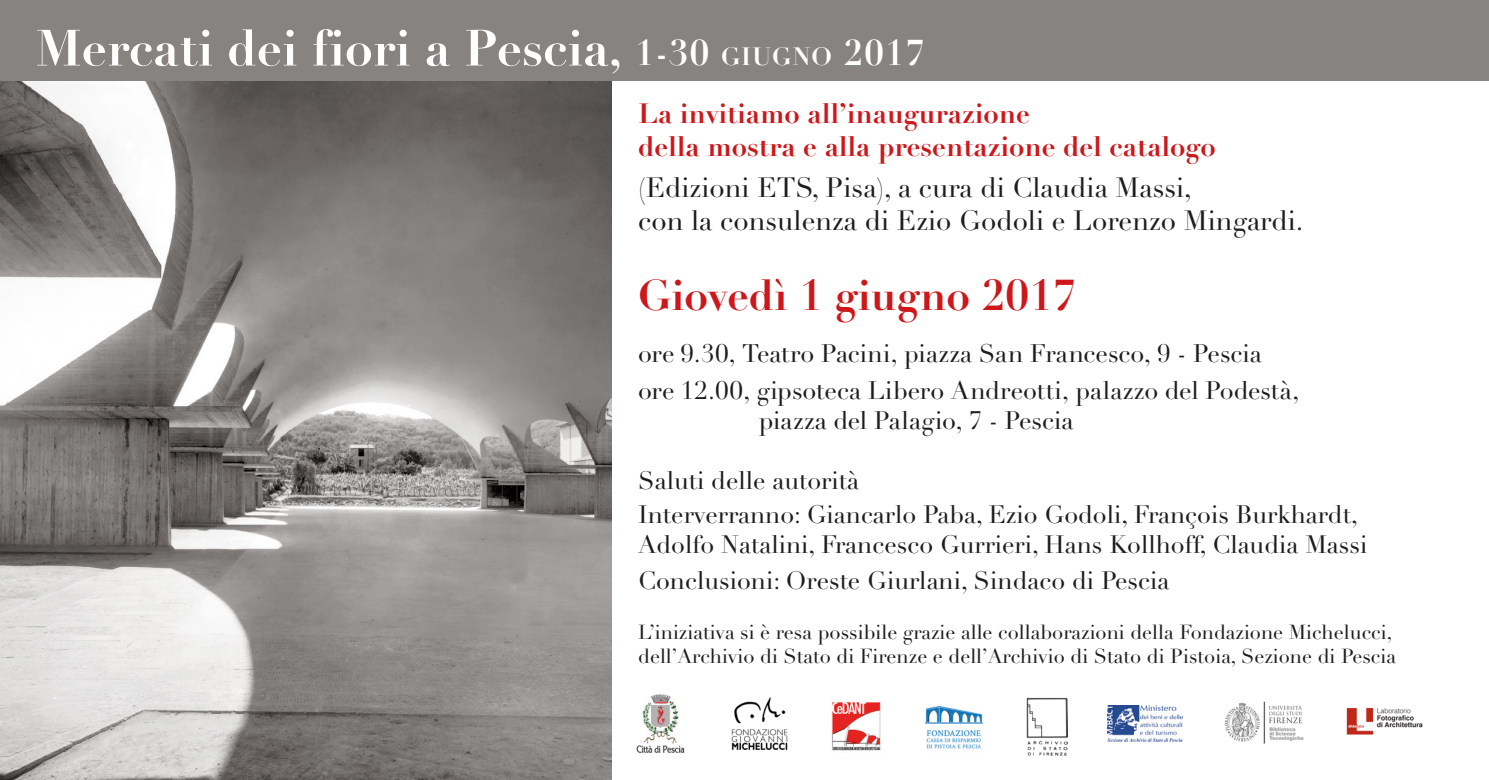
<style>
.page{position:relative;width:1489px;height:780px;background:#fff}
.page>*{position:absolute;margin:0;border:0;box-sizing:border-box;transform-origin:0 0}
.t1{font:700 50px "Didot";color:#fff}
.t2{font:700 42.5px "Didot LH";color:#cd171a}
.t3{font:27.5px/33px "Didot LH";color:#1d1d1b}
.t4{font:700 27.5px/33px "Didot LH";color:#cd171a}
.t5{font:25px/37px "Didot LH";color:#1d1d1b}
.t6{font:24.75px/34.2px "Didot LH";color:#1d1d1b}
.t7{font:20px/24px "Didot LH";color:#1d1d1b}
.s1{font-size:46.25px}
.s2{font-size:35px}
.s3{font-size:24.5px}
</style>
<div class="page">
<img style="left:0;top:80px;width:611px;height:700px">
<img style="left:636px;top:694px;width:49px;height:59px">
<img style="left:731px;top:697px;width:57px;height:53px">
<img style="left:832px;top:701px;width:49px;height:50px">
<img style="left:1107px;top:705px;width:75px;height:36px">
<img style="left:1224px;top:701px;width:80px;height:43px">
<img style="left:1346px;top:707px;width:77px;height:28px">
<img style="left:924px;top:705px;width:60px;height:44px">
<img style="left:1026px;top:697px;width:41px;height:58px">
<div style="left:0;top:0;width:1488px;height:80px;background:#868381"></div>
<h1 class="t1" style="left:35px;top:16px;width:891px">Mercati dei fiori a Pescia<span class="s1">,</span> <span class="s2">1-30</span> <span class="s3">GIUGNO</span> <span class="s2">2017</span></h1>
<p class="t4" style="left:638px;top:98px;width:579px">La invitiamo all’inaugurazione<br>della mostra e alla presentazione del catalogo</p>
<p class="t3" style="left:638px;top:171px;width:667px">(Edizioni ETS, Pisa), a cura di Claudia Massi,<br>con la consulenza di Ezio Godoli e Lorenzo Mingardi.</p>
<h2 class="t2" style="left:638px;top:269px;width:440px">Giovedì 1 giugno 2017</h2>
<p class="t5" style="left:638px;top:335px;width:662px">ore 9.30, Teatro Pacini, piazza San Francesco, 9 - Pescia ore 12.00, gipsoteca Libero Andreotti, palazzo del Podestà,</p>
<p class="t5" style="left:758px;top:402px;width:316px">piazza del Palagio, 7 - Pescia</p>
<p class="t6" style="left:638px;top:463px;width:721px">Saluti delle autorità<br>Interverranno: Giancarlo Paba, Ezio Godoli, François Burkhardt,</p>
<p class="t6" style="left:638px;top:526px;width:730px;line-height:37px">Adolfo Natalini, Francesco Gurrieri, Hans Kollhoff, Claudia Massi<br>Conclusioni: Oreste Giurlani, Sindaco di Pescia</p>
<p class="t7" style="left:638px;top:620px;width:759px">L’iniziativa si è resa possibile grazie alle collaborazioni della Fondazione Michelucci, dell’Archivio di Stato di Firenze e dell’Archivio di Stato di Pistoia, Sezione di Pescia</p>
</div>
